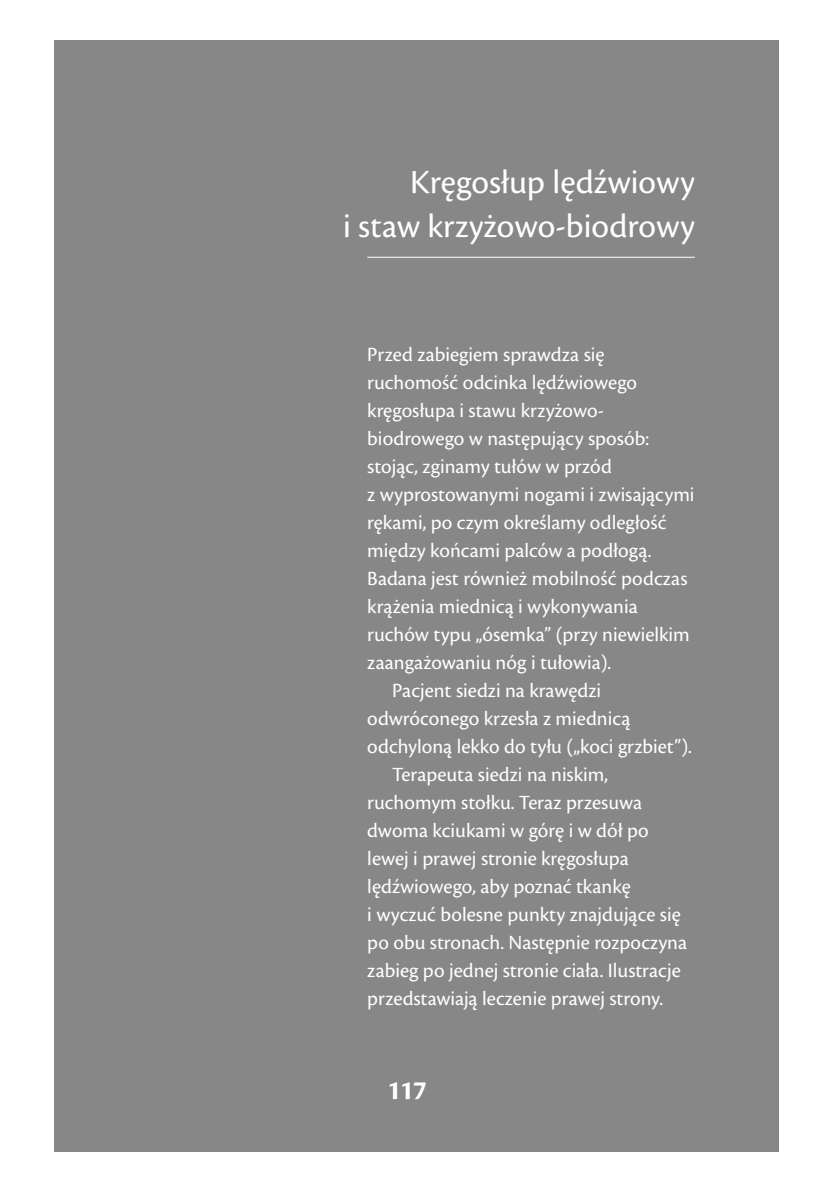
<style>
.page{position:relative;width:819px;height:1191px;background:#fff}
.page>*{position:absolute;margin:0;border:0;box-sizing:border-box;transform-origin:0 0}
.t1{font:35px/43.8px "Cronos Pro";color:#fff;text-align:right}
.t2{font:700 28px "Cronos Pro";color:#fff}
.t3{font:21px "Cronos Pro";color:#fff}
</style>
<div class="page">
<div style="left:55px;top:40px;width:724px;height:1111px;background:#878787"></div>
<hr style="left:367px;top:257px;width:327px;height:1px;background:#fff">
<h1 class="t1" style="left:343px;top:160px;width:353px">Kręgosłup lędźwiowy<br>i staw krzyżowo-biodrowy</h1>
<p class="t3" style="left:367px;top:343px;width:239px">Przed zabiegiem sprawdza się</p>
<p class="t3" style="left:367px;top:371px;width:271px">ruchomość odcinka lędźwiowego</p>
<p class="t3" style="left:367px;top:399px;width:238px">kręgosłupa i stawu krzyżowo-</p>
<p class="t3" style="left:367px;top:427px;width:283px">biodrowego w następujący sposób:</p>
<p class="t3" style="left:367px;top:454px;width:246px">stojąc, zginamy tułów w przód</p>
<p class="t3" style="left:367px;top:482px;width:329px">z wyprostowanymi nogami i zwisającymi</p>
<p class="t3" style="left:367px;top:510px;width:301px">rękami, po czym określamy odległość</p>
<p class="t3" style="left:367px;top:538px;width:286px">między końcami palców a podłogą.</p>
<p class="t3" style="left:367px;top:566px;width:322px">Badana jest również mobilność podczas</p>
<p class="t3" style="left:367px;top:594px;width:272px">krążenia miednicą i wykonywania</p>
<p class="t3" style="left:367px;top:622px;width:324px">ruchów typu „ósemka” (przy niewielkim</p>
<p class="t3" style="left:367px;top:650px;width:245px">zaangażowaniu nóg i tułowia).</p>
<p class="t3" style="left:392px;top:678px;width:210px">Pacjent siedzi na krawędzi</p>
<p class="t3" style="left:367px;top:706px;width:264px">odwróconego krzesła z miednicą</p>
<p class="t3" style="left:367px;top:734px;width:326px">odchyloną lekko do tyłu („koci grzbiet”).</p>
<p class="t3" style="left:392px;top:762px;width:217px">Terapeuta siedzi na niskim,</p>
<p class="t3" style="left:367px;top:790px;width:276px">ruchomym stołku. Teraz przesuwa</p>
<p class="t3" style="left:367px;top:818px;width:283px">dwoma kciukami w górę i w dół po</p>
<p class="t3" style="left:367px;top:846px;width:263px">lewej i prawej stronie kręgosłupa</p>
<p class="t3" style="left:367px;top:874px;width:265px">lędźwiowego, aby poznać tkankę</p>
<p class="t3" style="left:367px;top:902px;width:315px">i wyczuć bolesne punkty znajdujące się</p>
<p class="t3" style="left:367px;top:930px;width:321px">po obu stronach. Następnie rozpoczyna</p>
<p class="t3" style="left:367px;top:958px;width:315px">zabieg po jednej stronie ciała. Ilustracje</p>
<p class="t3" style="left:367px;top:986px;width:297px">przedstawiają leczenie prawej strony.</p>
<h2 class="t2" style="left:387px;top:1074px;width:41px">117</h2>
</div>
